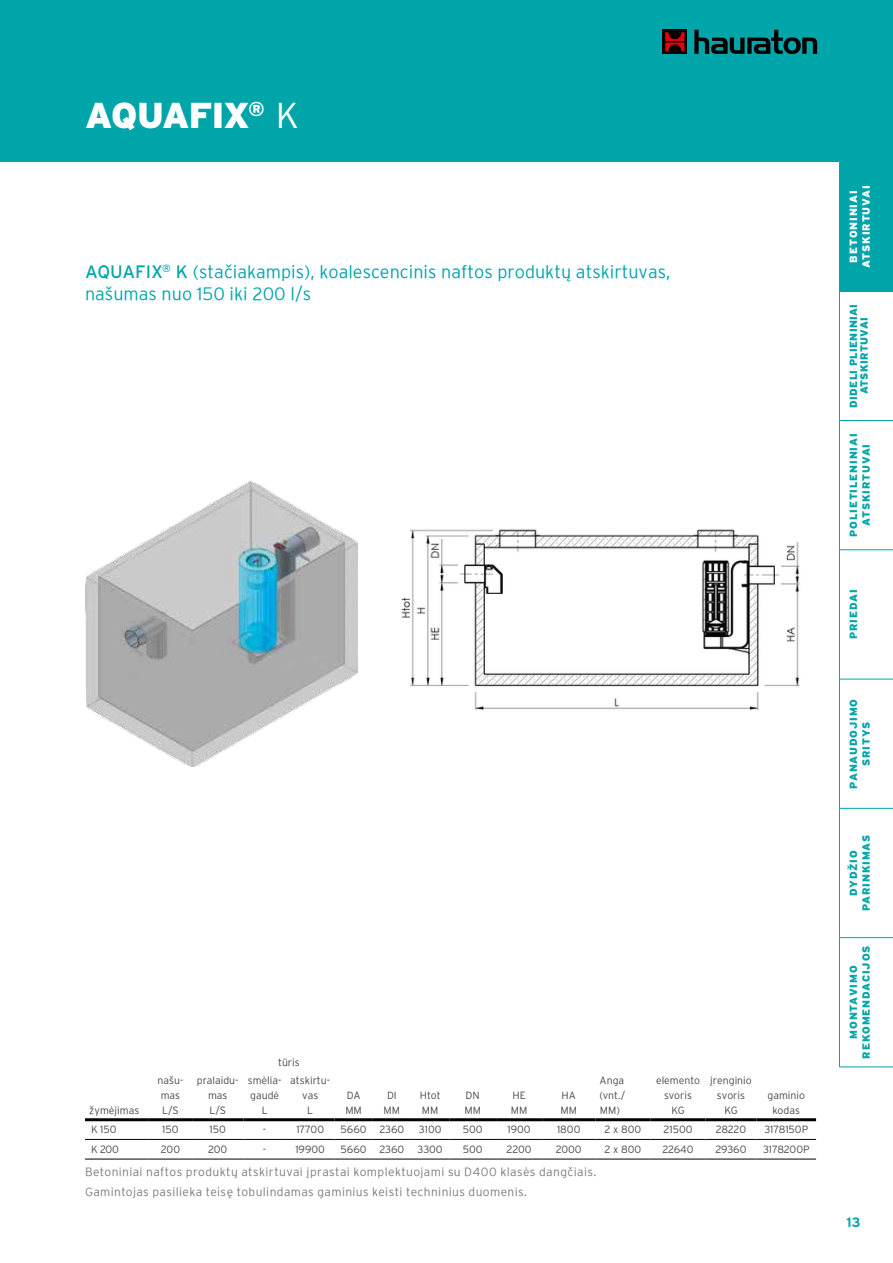
<style>
.page{position:relative;width:893px;height:1263px;background:#fff}
.page>*{position:absolute;margin:0;border:0;box-sizing:border-box;transform-origin:0 0}
.t1{font:900 36px "Interstate Pl";letter-spacing:-.02em;color:#fff}
.t2{font:18px/21.6px "Interstate LT Light";color:#00a5aa}
.t3{font:700 13.5px "Interstate Pl";color:#00a5aa}
.t4{font:12px/20.7px "Interstate LT Light";letter-spacing:.03em;color:#7b7b7a}
.t5{font:300 10.5px/15px "Interstate Pl";color:#494948}
.t6{font:900 10.5px/12.6px "Interstate Pl";letter-spacing:.075em;color:#00a5aa;text-align:center}
.t7{font:10.5px/15px "Interstate LT Light";color:#494948;text-align:center}
.t8{font:900 10.5px/10.5px "Interstate Pl";letter-spacing:.03em;color:#00a5aa;text-align:center}
.t9{font:900 10.5px/12.6px "Interstate Pl";letter-spacing:.08em;color:#fff;text-align:center}
.s1{font-weight:300}
.s2{font-family:"Interstate Pl"}
.s3{font-family:"Interstate Pl";font-weight:300}
</style>
<div class="page">
<div style="left:0;top:0;width:893px;height:162px;background:#00a5aa"></div>
<div style="left:663px;top:30px;width:24px;height:24px;background:linear-gradient(to right,#000,#000)"></div>
<svg style="left:665px;top:32px;width:19px;height:19px"></svg>
<svg style="left:694px;top:30px;width:123px;height:24px"></svg>
<img style="left:85px;top:481px;width:272px;height:286px">
<img style="left:401px;top:529px;width:399px;height:182px">
<hr style="left:85px;top:1118px;width:64px;height:3px;background:#000">
<hr style="left:149px;top:1118px;width:43px;height:3px;background:#000">
<hr style="left:192px;top:1118px;width:51px;height:3px;background:#000">
<hr style="left:243px;top:1118px;width:43px;height:3px;background:#000">
<hr style="left:286px;top:1118px;width:48px;height:3px;background:#000">
<hr style="left:334px;top:1118px;width:39px;height:3px;background:#000">
<hr style="left:373px;top:1118px;width:38px;height:3px;background:#000">
<hr style="left:411px;top:1118px;width:38px;height:3px;background:#000">
<hr style="left:449px;top:1118px;width:47px;height:3px;background:#000">
<hr style="left:496px;top:1118px;width:46px;height:3px;background:#000">
<hr style="left:542px;top:1118px;width:53px;height:3px;background:#000">
<hr style="left:595px;top:1118px;width:56px;height:3px;background:#000">
<hr style="left:85px;top:1139px;width:64px;height:1px;background:#000">
<hr style="left:149px;top:1139px;width:43px;height:1px;background:#000">
<hr style="left:192px;top:1139px;width:51px;height:1px;background:#000">
<hr style="left:243px;top:1139px;width:43px;height:1px;background:#000">
<hr style="left:286px;top:1139px;width:48px;height:1px;background:#000">
<hr style="left:334px;top:1139px;width:39px;height:1px;background:#000">
<hr style="left:373px;top:1139px;width:38px;height:1px;background:#000">
<hr style="left:411px;top:1139px;width:38px;height:1px;background:#000">
<hr style="left:449px;top:1139px;width:47px;height:1px;background:#000">
<hr style="left:496px;top:1139px;width:46px;height:1px;background:#000">
<hr style="left:542px;top:1139px;width:53px;height:1px;background:#000">
<hr style="left:595px;top:1139px;width:56px;height:1px;background:#000">
<hr style="left:651px;top:1139px;width:54px;height:1px;background:#000">
<hr style="left:705px;top:1139px;width:51px;height:1px;background:#000">
<hr style="left:756px;top:1139px;width:60px;height:1px;background:#000">
<hr style="left:85px;top:1159px;width:64px;height:1px;background:#000">
<hr style="left:149px;top:1159px;width:43px;height:1px;background:#000">
<hr style="left:192px;top:1159px;width:51px;height:1px;background:#000">
<hr style="left:243px;top:1159px;width:43px;height:1px;background:#000">
<hr style="left:286px;top:1159px;width:48px;height:1px;background:#000">
<hr style="left:334px;top:1159px;width:39px;height:1px;background:#000">
<hr style="left:373px;top:1159px;width:38px;height:1px;background:#000">
<hr style="left:411px;top:1159px;width:38px;height:1px;background:#000">
<hr style="left:449px;top:1159px;width:47px;height:1px;background:#000">
<hr style="left:496px;top:1159px;width:46px;height:1px;background:#000">
<hr style="left:542px;top:1159px;width:53px;height:1px;background:#000">
<hr style="left:595px;top:1159px;width:56px;height:1px;background:#000">
<hr style="left:651px;top:1159px;width:54px;height:1px;background:#000">
<hr style="left:705px;top:1159px;width:51px;height:1px;background:#000">
<hr style="left:756px;top:1159px;width:60px;height:1px;background:#000">
<hr style="left:651px;top:1118px;width:54px;height:3px;background:#000">
<hr style="left:705px;top:1118px;width:51px;height:3px;background:#000">
<hr style="left:756px;top:1118px;width:60px;height:3px;background:#000">
<div style="left:839px;top:162px;width:54px;height:129px;background:#00a5aa"></div>
<hr style="left:839px;top:938px;width:1px;height:129px;background:#00a5aa">
<hr style="left:839px;top:808px;width:1px;height:130px;background:#00a5aa">
<hr style="left:839px;top:679px;width:1px;height:129px;background:#00a5aa">
<hr style="left:839px;top:550px;width:1px;height:129px;background:#00a5aa">
<hr style="left:839px;top:420px;width:1px;height:130px;background:#00a5aa">
<hr style="left:839px;top:291px;width:1px;height:129px;background:#00a5aa">
<hr style="left:840px;top:1067px;width:53px;height:1px;background:#00a5aa">
<hr style="left:840px;top:937px;width:53px;height:1px;background:#00a5aa">
<hr style="left:840px;top:808px;width:53px;height:1px;background:#00a5aa">
<hr style="left:840px;top:679px;width:53px;height:1px;background:#00a5aa">
<hr style="left:840px;top:549px;width:53px;height:1px;background:#00a5aa">
<hr style="left:840px;top:420px;width:53px;height:1px;background:#00a5aa">
<hr style="left:840px;top:291px;width:53px;height:1px;background:#00a5aa">
<h1 class="t1" style="left:85px;top:94px;width:215px">AQUAFIX<sup>®</sup> <span class="s1">K</span></h1>
<h2 class="t2" style="left:85px;top:261px;width:587px"><span class="s2">AQUAFIX</span><sup>®</sup> <span class="s2">K</span> (stačiakampis), koalescencinis naftos produktų atskirtuvas, našumas nuo 150 iki 200 l/s</h2>
<p class="t7" style="left:89px;top:1102px;width:52px">žymėjimas</p>
<p class="t7" style="left:278px;top:1055px;width:23px">tūris</p>
<p class="t5" style="left:158px;top:1072px;width:27px;text-align:center">našu&shy;mas<br>L/S</p>
<p class="t5" style="left:197px;top:1072px;width:43px;text-align:center">pralaidu&shy;mas<br>L/S</p>
<p class="t7" style="left:248px;top:1072px;width:35px;text-align:left">smėlia&shy;gaudė</p>
<p class="t5" style="left:262px;top:1102px;width:8px">L</p>
<p class="t7" style="left:290px;top:1072px;width:41px"><span class="s3">a</span>tskirtu&shy;vas</p>
<p class="t5" style="left:307px;top:1102px;width:8px">L</p>
<p class="t5" style="left:345px;top:1087px;width:18px">DA<br>MM</p>
<p class="t5" style="left:384px;top:1087px;width:18px;text-align:center">DI<br>MM</p>
<p class="t5" style="left:420px;top:1087px;width:22px">Htot<br>MM</p>
<p class="t5" style="left:464px;top:1087px;width:18px">DN<br>MM</p>
<p class="t5" style="left:511px;top:1087px;width:18px">HE<br>MM</p>
<p class="t5" style="left:560px;top:1087px;width:18px">HA<br>MM</p>
<p class="t7" style="left:600px;top:1072px;width:26px">Anga</p>
<p class="t5" style="left:600px;top:1087px;width:27px">(vnt./<br>MM)</p>
<p class="t5" style="left:656px;top:1072px;width:46px;text-align:center">elemento svoris<br>KG</p>
<p class="t7" style="left:710px;top:1072px;width:43px">įrenginio svoris</p>
<p class="t5" style="left:724px;top:1102px;width:15px">KG</p>
<p class="t5" style="left:767px;top:1087px;width:39px;text-align:center">gaminio kodas</p>
<p class="t5" style="left:91px;top:1122px;width:27px">K 150</p>
<p class="t5" style="left:162px;top:1122px;width:18px">150</p>
<p class="t5" style="left:210px;top:1122px;width:18px">150</p>
<p class="t5" style="left:263px;top:1122px;width:5px">-</p>
<p class="t5" style="left:296px;top:1122px;width:29px">17700</p>
<p class="t5" style="left:341px;top:1122px;width:65px">5660 2360</p>
<p class="t5" style="left:419px;top:1122px;width:24px">3100</p>
<p class="t5" style="left:463px;top:1122px;width:21px">500</p>
<p class="t5" style="left:507px;top:1122px;width:25px">1900</p>
<p class="t5" style="left:557px;top:1122px;width:25px">1800</p>
<p class="t5" style="left:604px;top:1122px;width:38px">2 x 800</p>
<p class="t5" style="left:663px;top:1122px;width:31px">21500</p>
<p class="t5" style="left:716px;top:1122px;width:32px">28220</p>
<p class="t5" style="left:764px;top:1122px;width:45px">3178150P</p>
<p class="t5" style="left:91px;top:1142px;width:29px">K 200</p>
<p class="t5" style="left:161px;top:1142px;width:21px">200</p>
<p class="t5" style="left:208px;top:1142px;width:21px">200</p>
<p class="t5" style="left:263px;top:1142px;width:5px">-</p>
<p class="t5" style="left:295px;top:1142px;width:31px">19900</p>
<p class="t5" style="left:341px;top:1142px;width:65px">5660 2360</p>
<p class="t5" style="left:418px;top:1142px;width:27px">3300</p>
<p class="t5" style="left:463px;top:1142px;width:21px">500</p>
<p class="t5" style="left:507px;top:1142px;width:27px">2200</p>
<p class="t5" style="left:556px;top:1142px;width:28px">2000</p>
<p class="t5" style="left:604px;top:1142px;width:38px">2 x 800</p>
<p class="t5" style="left:662px;top:1142px;width:33px">22640</p>
<p class="t5" style="left:715px;top:1142px;width:32px">29360</p>
<p class="t5" style="left:763px;top:1142px;width:48px">3178200P</p>
<p class="t4" style="left:85px;top:1161px;width:513px">Betoniniai naftos produktų atskirtuvai įprastai komplektuojami su D400 klasės dangčiais.<br>Gamintojas pasilieka teisę tobulindamas gaminius keisti techninius duomenis.</p>
<p class="t9" style="left:847px;top:268px;width:84px;rotate:-90deg">BETONINIAI<br>ATSKIRTUVAI</p>
<p class="t8" style="left:848px;top:408px;width:105px;rotate:-90deg">DIDELI PLIENINIAI<br>ATSKIRTUVAI</p>
<p class="t6" style="left:847px;top:537px;width:105px;rotate:-90deg">POLIETILENINIAI<br>ATSKIRTUVAI</p>
<p class="t6" style="left:847px;top:639px;width:51px;rotate:-90deg">PRIEDAI</p>
<p class="t6" style="left:847px;top:788px;width:91px;rotate:-90deg">PANAUDOJIMO<br>SRITYS</p>
<p class="t6" style="left:847px;top:911px;width:78px;rotate:-90deg">DYDŽIO<br>PARINKIMAS</p>
<p class="t6" style="left:847px;top:1059px;width:114px;rotate:-90deg">MONTAVIMO<br>REKOMENDACIJOS</p>
<p class="t3" style="left:847px;top:1215px;width:16px">13</p>
</div>
